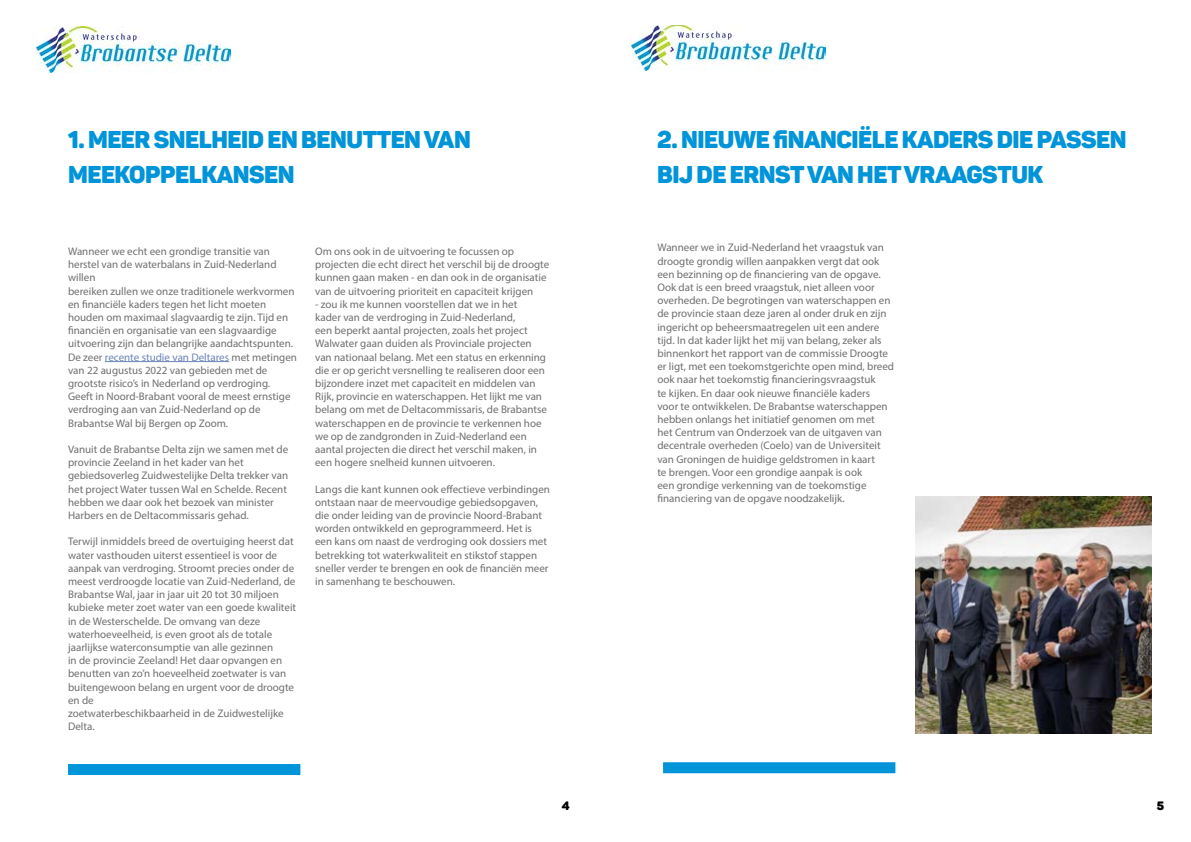
<style>
.page{position:relative;width:1191px;height:842px;background:#fff}
.page>*{position:absolute;margin:0;border:0;box-sizing:border-box;transform-origin:0 0}
.t1{font:24px/35px "Panton Black Caps";letter-spacing:-.02em;color:#0094d9}
.t2{font:12px "Panton Black Caps";color:#000}
.t3{font:11px/13.2px "Myriad Pro";color:#706f6f}
.s1{color:#6b84b9}
</style>
<div class="page">
<img style="left:36px;top:27px;width:194px;height:45px">
<img style="left:631px;top:25px;width:194px;height:46px">
<img style="left:916px;top:496px;width:235px;height:237px">
<hr style="left:105px;top:361px;width:124px;height:1px;background:#6b84b9">
<div style="left:663px;top:762px;width:232px;height:11px;background:#0094d9"></div>
<div style="left:68px;top:764px;width:232px;height:11px;background:#0094d9"></div>
<h1 class="t1" style="left:68px;top:122px;width:404px">1. MEER SNELHEID EN BENUTTEN VAN<br>MEEKOPPELKANSEN</h1>
<p class="t3" style="left:68px;top:244px;width:230px">Wanneer we echt een grondige transitie van herstel van de waterbalans in Zuid-Nederland willen<br>bereiken zullen we onze traditionele werkvormen en financiële kaders tegen het licht moeten houden om maximaal slagvaardig te zijn. Tijd en financiën en organisatie van een slagvaardige uitvoering zijn dan belangrijke aandachtspunten.<br>De zeer <span class="s1">recente studie van Deltares</span> met metingen van 22 augustus 2022 van gebieden met de grootste risico’s in Nederland op verdroging.<br>Geeft in Noord-Brabant vooral de meest ernstige verdroging aan van Zuid-Nederland op de Brabantse Wal bij Bergen op Zoom.</p>
<p class="t3" style="left:68px;top:442px;width:222px">Vanuit de Brabantse Delta zijn we samen met de provincie Zeeland in het kader van het gebiedsoverleg Zuidwestelijke Delta trekker van het project Water tussen Wal en Schelde. Recent hebben we daar ook het bezoek van minister Harbers en de Deltacommissaris gehad.</p>
<p class="t3" style="left:68px;top:535px;width:230px">Terwijl inmiddels breed de overtuiging heerst dat water vasthouden uiterst essentieel is voor de aanpak van verdroging. Stroomt precies onder de meest verdroogde locatie van Zuid-Nederland, de Brabantse Wal, jaar in jaar uit 20 tot 30 miljoen kubieke meter zoet water van een goede kwaliteit in de Westerschelde. De omvang van deze waterhoeveelheid, is even groot als de totale jaarlijkse waterconsumptie van alle gezinnen<br>in de provincie Zeeland! Het daar opvangen en benutten van zo’n hoeveelheid zoetwater is van buitengewoon belang en urgent voor de droogte en de<br>zoetwaterbeschikbaarheid in de Zuidwestelijke Delta.</p>
<p class="t3" style="left:315px;top:244px;width:236px">Om ons ook in de uitvoering te focussen op projecten die echt direct het verschil bij de droogte kunnen gaan maken - en dan ook in de organisatie van de uitvoering prioriteit en capaciteit krijgen</p>
<p class="t3" style="left:315px;top:297px;width:233px">- zou ik me kunnen voorstellen dat we in het<br>kader van de verdroging in Zuid-Nederland,<br>een beperkt aantal projecten, zoals het project Walwater gaan duiden als Provinciale projecten van nationaal belang. Met een status en erkenning die er op gericht versnelling te realiseren door een bijzondere inzet met capaciteit en middelen van Rijk, provincie en waterschappen. Het lijkt me van belang om met de Deltacommissaris, de Brabantse waterschappen en de provincie te verkennen hoe we op de zandgronden in Zuid-Nederland een aantal projecten die direct het verschil maken, in een hogere snelheid kunnen uitvoeren.</p>
<p class="t3" style="left:315px;top:482px;width:236px">Langs die kant kunnen ook effectieve verbindingen ontstaan naar de meervoudige gebiedsopgaven, die onder leiding van de provincie Noord-Brabant worden ontwikkeld en geprogrammeerd. Het is een kans om naast de verdroging ook dossiers met betrekking tot waterkwaliteit en stikstof stappen sneller verder te brengen en ook de financiën meer in samenhang te beschouwen.</p>
<h1 class="t1" style="left:657px;top:122px;width:471px">2. NIEUWE FINANCIËLE KADERS DIE PASSEN<br>BIJ DE ERNST VAN HET VRAAGSTUK</h1>
<p class="t3" style="left:657px;top:241px;width:238px">Wanneer we in Zuid-Nederland het vraagstuk van droogte grondig willen aanpakken vergt dat ook een bezinning op de financiering van de opgave.<br>Ook dat is een breed vraagstuk, niet alleen voor overheden. De begrotingen van waterschappen en de provincie staan deze jaren al onder druk en zijn ingericht op beheersmaatregelen uit een andere tijd. In dat kader lijkt het mij van belang, zeker als binnenkort het rapport van de commissie Droogte er ligt, met een toekomstgerichte open mind, breed ook naar het toekomstig financieringsvraagstuk<br>te kijken. En daar ook nieuwe financiële kaders<br>voor te ontwikkelen. De Brabantse waterschappen hebben onlangs het initiatief genomen om met<br>het Centrum van Onderzoek van de uitgaven van decentrale overheden (Coelo) van de Universiteit van Groningen de huidige geldstromen in kaart<br>te brengen. Voor een grondige aanpak is ook<br>een grondige verkenning van de toekomstige financiering van de opgave noodzakelijk.</p>
<p class="t2" style="left:562px;top:798px;width:9px">4</p>
<p class="t2" style="left:1156px;top:798px;width:9px">5</p>
</div>
